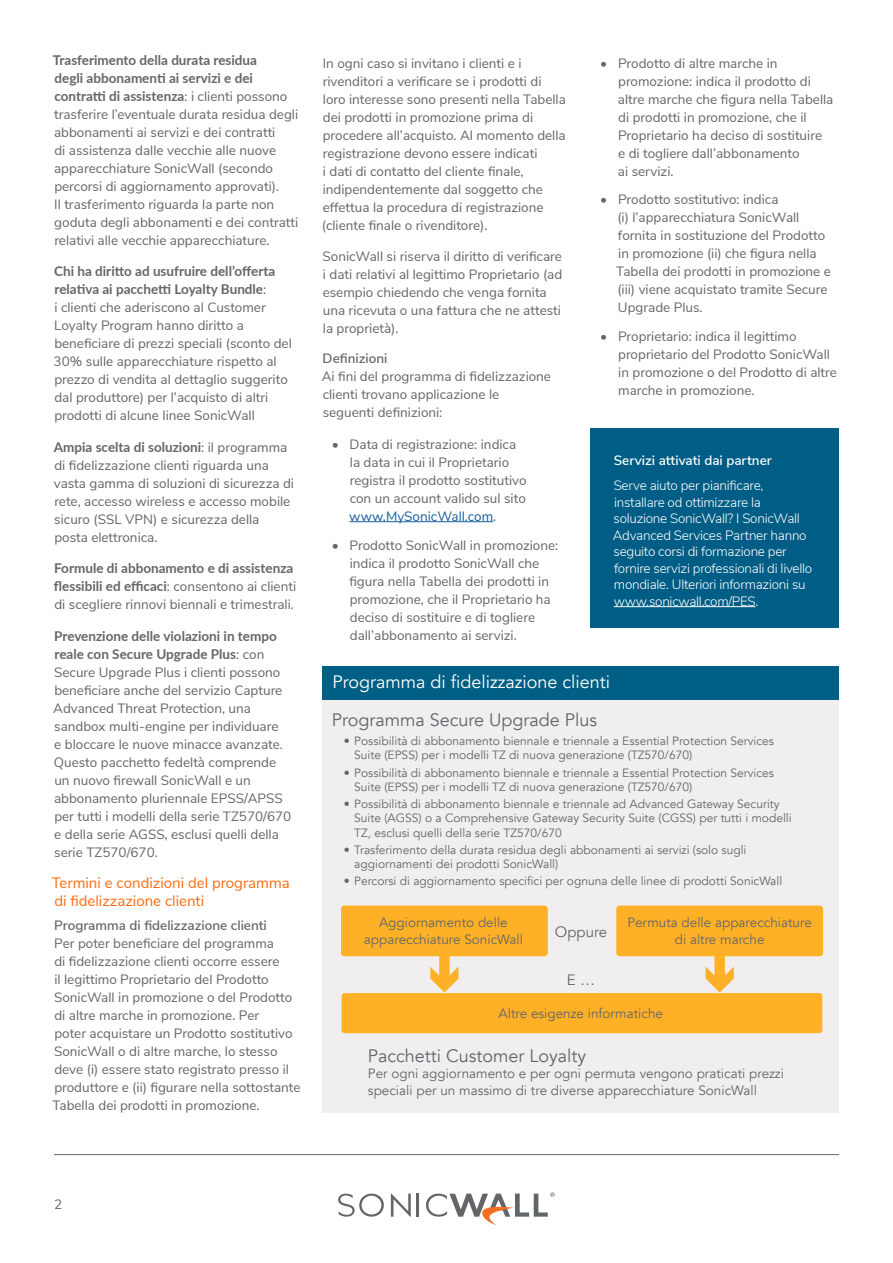
<style>
.page{position:relative;width:893px;height:1263px;background:#fff}
.page>*{position:absolute;margin:0;border:0;box-sizing:border-box;transform-origin:0 0}
.t1{font:18px "Avenir";color:#63656a}
.t2{font:18px "Avenir";color:#fff}
.Section_Heading_1{font:15px/18px "Nunito Sans";color:#ff6c0c}
.t3{font:15px "Avenir";color:#63656a}
.Body_Copy{font:13.5px/18px "Nunito Sans";color:#65656a}
.Body_Copy-2{font:300 13.5px/16.5px "Nunito Sans";letter-spacing:-.02em;color:#fff}
.t4{font:13.5px/16.2px "Avenir";color:#63656a;text-align:center}
.Section_Heading_2{font:600 13.5px "Nunito Sans";color:#65656a}
.Body_Copy-3{font:600 13.5px "Nunito Sans";color:#fff}
.t5{font:13.5px "Nunito Sans";color:#63656a}
.t6{font:12px/14.4px "Avenir";color:#63656a}
.s1{font-family:"Lato";font-weight:700}
.s2{color:#175d9e}
</style>
<div class="page">
<hr style="left:54px;top:1154px;width:785px;height:1px;background:#63656a">
<svg style="left:391px;top:1193px;width:20px;height:24px"></svg>
<hr style="left:417px;top:1193px;width:2px;height:24px;background:#636669">
<svg style="left:338px;top:1193px;width:46px;height:24px"></svg>
<svg style="left:426px;top:1192px;width:129px;height:33px"></svg>
<hr style="left:349px;top:521px;width:144px;height:1px;background:#175d9e">
<div style="left:591px;top:428px;width:248px;height:200px;background:#005d85"></div>
<hr style="left:614px;top:606px;width:141px;height:1px;background:#fff">
<div style="left:322px;top:699px;width:517px;height:413px;background:#f0eeef"></div>
<div style="left:322px;top:666px;width:517px;height:34px;background:#005f85"></div>
<div style="left:439px;top:939px;width:11px;height:44px;background:#feb127"></div>
<svg style="left:430px;top:966px;width:28px;height:27px"></svg>
<div style="left:341px;top:905px;width:207px;height:51px;background:#feb127;border-radius:3px"></div>
<div style="left:714px;top:939px;width:11px;height:44px;background:#feb127"></div>
<svg style="left:706px;top:966px;width:28px;height:27px"></svg>
<div style="left:616px;top:905px;width:207px;height:51px;background:#feb127;border-radius:3px"></div>
<div style="left:342px;top:993px;width:480px;height:40px;background:#feb127;border-radius:3px"></div>
<p class="Body_Copy" style="left:53px;top:50px;width:247px"><span class="s1">Trasferimento della durata residua<br>degli abbonamenti ai servizi e dei contratti di assistenza</span>: i clienti possono trasferire l’eventuale durata residua degli abbonamenti ai servizi e dei contratti<br>di assistenza dalle vecchie alle nuove apparecchiature SonicWall (secondo percorsi di aggiornamento approvati).<br>Il trasferimento riguarda la parte non goduta degli abbonamenti e dei contratti relativi alle vecchie apparecchiature.</p>
<p class="Body_Copy" style="left:54px;top:262px;width:240px"><span class="s1">Chi ha diritto ad usufruire dell’offerta relativa ai pacchetti Loyalty Bundle</span>:<br>i clienti che aderiscono al Customer Loyalty Program hanno diritto a beneficiare di prezzi speciali (sconto del 30% sulle apparecchiature rispetto al prezzo di vendita al dettaglio suggerito dal produttore) per l’acquisto di altri prodotti di alcune linee SonicWall</p>
<p class="Body_Copy" style="left:54px;top:437px;width:242px"><span class="s1">Ampia scelta di soluzioni</span>: il programma di fidelizzazione clienti riguarda una vasta gamma di soluzioni di sicurezza di rete, accesso wireless e accesso mobile sicuro (SSL VPN) e sicurezza della posta elettronica.</p>
<p class="Body_Copy" style="left:54px;top:559px;width:244px"><span class="s1">Formule di abbonamento e di assistenza flessibili ed efficaci</span>: consentono ai clienti di scegliere rinnovi biennali e trimestrali.</p>
<p class="Body_Copy" style="left:53px;top:626px;width:240px"><span class="s1">Prevenzione delle violazioni in tempo reale con Secure Upgrade Plus</span>: con Secure Upgrade Plus i clienti possono beneficiare anche del servizio Capture Advanced Threat Protection, una sandbox multi-engine per individuare<br>e bloccare le nuove minacce avanzate.<br>Questo pacchetto fedeltà comprende un nuovo firewall SonicWall e un abbonamento pluriennale EPSS/APSS per tutti i modelli della serie TZ570/670 e della serie AGSS, esclusi quelli della serie TZ570/670.</p>
<p class="Section_Heading_1" style="left:52px;top:873px;width:240px">Termini e condizioni del programma di fidelizzazione clienti</p>
<p class="Section_Heading_2" style="left:54px;top:915px;width:214px">Programma di fidelizzazione clienti</p>
<p class="Body_Copy" style="left:52px;top:933px;width:250px">Per poter beneficiare del programma<br>di fidelizzazione clienti occorre essere<br>il legittimo Proprietario del Prodotto SonicWall in promozione o del Prodotto di altre marche in promozione. Per<br>poter acquistare un Prodotto sostitutivo SonicWall o di altre marche, lo stesso deve (i) essere stato registrato presso il produttore e (ii) figurare nella sottostante Tabella dei prodotti in promozione.</p>
<p class="Body_Copy" style="left:322px;top:53px;width:245px">In ogni caso si invitano i clienti e i rivenditori a verificare se i prodotti di loro interesse sono presenti nella Tabella dei prodotti in promozione prima di procedere all’acquisto. Al momento della registrazione devono essere indicati<br>i dati di contatto del cliente finale, indipendentemente dal soggetto che effettua la procedura di registrazione (cliente finale o rivenditore).</p>
<p class="Body_Copy" style="left:322px;top:247px;width:241px">SonicWall si riserva il diritto di verificare i dati relativi al legittimo Proprietario (ad esempio chiedendo che venga fornita una ricevuta o una fattura che ne attesti la proprietà).</p>
<p class="Section_Heading_2" style="left:323px;top:349px;width:66px">Definizioni</p>
<p class="Body_Copy" style="left:322px;top:367px;width:231px">Ai fini del programma di fidelizzazione clienti trovano applicazione le seguenti definizioni:</p>
<p class="Body_Copy" style="left:349px;top:434px;width:179px;text-indent:-18px">• Data di registrazione: indica la data in cui il Proprietario registra il prodotto sostitutivo con un account valido sul sito <span class="s2">www.MySonicWall.com</span>.</p>
<p class="Body_Copy" style="left:349px;top:535px;width:210px;text-indent:-18px">• Prodotto SonicWall in promozione: indica il prodotto SonicWall che figura nella Tabella dei prodotti in promozione, che il Proprietario ha deciso di sostituire e di togliere dall’abbonamento ai servizi.</p>
<p class="Body_Copy" style="left:618px;top:53px;width:217px;text-indent:-18px">• Prodotto di altre marche in promozione: indica il prodotto di altre marche che figura nella Tabella di prodotti in promozione, che il<br>Proprietario ha deciso di sostituire<br>e di togliere dall’abbonamento<br>ai servizi.</p>
<p class="Body_Copy" style="left:616px;top:190px;width:216px;text-indent:-16px">• Prodotto sostitutivo: indica<br>(i) l’apparecchiatura SonicWall fornita in sostituzione del Prodotto in promozione (ii) che figura nella<br>Tabella dei prodotti in promozione e (iii) viene acquistato tramite Secure<br>Upgrade Plus.</p>
<p class="Body_Copy" style="left:618px;top:327px;width:220px;text-indent:-18px">• Proprietario: indica il legittimo proprietario del Prodotto SonicWall in promozione o del Prodotto di altre marche in promozione.</p>
<p class="Body_Copy-3" style="left:614px;top:450px;width:159px">Servizi attivati dai partner</p>
<p class="Body_Copy-2" style="left:613px;top:476px;width:201px">Serve aiuto per pianificare, installare od ottimizzare la soluzione SonicWall? I SonicWall Advanced Services Partner hanno seguito corsi di formazione per fornire servizi professionali di livello mondiale. Ulteriori informazioni su www.sonicwall.com/PES.</p>
<p class="t2" style="left:333px;top:671px;width:279px">Programma di fidelizzazione clienti</p>
<p class="t1" style="left:332px;top:709px;width:267px">Programma Secure Upgrade Plus</p>
<p class="t6" style="left:354px;top:734px;width:421px;text-indent:-10px">• Possibilità di abbonamento biennale e triennale a Essential Protection Services<br>Suite (EPSS) per i modelli TZ di nuova generazione (TZ570/670)</p>
<p class="t6" style="left:354px;top:765px;width:421px;text-indent:-10px">• Possibilità di abbonamento biennale e triennale a Essential Protection Services<br>Suite (EPSS) per i modelli TZ di nuova generazione (TZ570/670)</p>
<p class="t6" style="left:354px;top:797px;width:439px;text-indent:-10px">• Possibilità di abbonamento biennale e triennale ad Advanced Gateway Security<br>Suite (AGSS) o a Comprehensive Gateway Security Suite (CGSS) per tutti i modelli<br>TZ, esclusi quelli della serie TZ570/670</p>
<p class="t6" style="left:354px;top:843px;width:394px;text-indent:-10px">• Trasferimento della durata residua degli abbonamenti ai servizi (solo sugli aggiornamenti dei prodotti SonicWall)</p>
<p class="t6" style="left:344px;top:874px;width:440px">• Percorsi di aggiornamento specifici per ognuna delle linee di prodotti SonicWall</p>
<p class="t4" style="left:364px;top:915px;width:161px">Aggiornamento delle apparecchiature SonicWall</p>
<p class="t4" style="left:627px;top:915px;width:186px">Permuta delle apparecchiature di altre marche</p>
<p class="t3" style="left:555px;top:923px;width:54px">Oppure</p>
<p class="t3" style="left:567px;top:970px;width:30px">E …</p>
<p class="t4" style="left:499px;top:1006px;width:166px">Altre esigenze informatiche</p>
<p class="t1" style="left:368px;top:1045px;width:220px">Pacchetti Customer Loyalty</p>
<p class="t4" style="left:368px;top:1066px;width:417px;text-align:left">Per ogni aggiornamento e per ogni permuta vengono praticati prezzi speciali per un massimo di tre diverse apparecchiature SonicWall</p>
<p class="t5" style="left:54px;top:1194px;width:10px">2</p>
</div>
